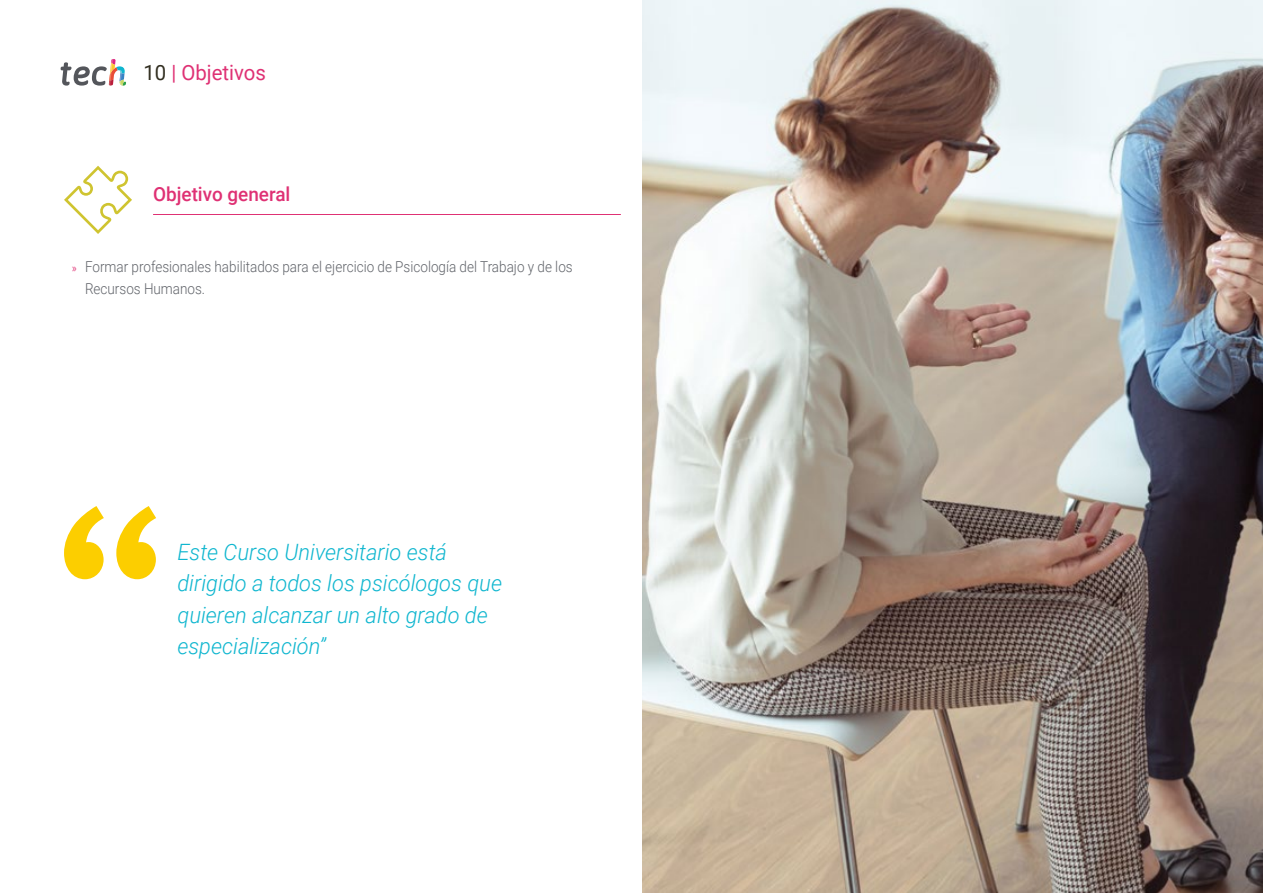
<style>
.page{position:relative;width:1263px;height:893px;background:#fff}
.page>*{position:absolute;margin:0;border:0;box-sizing:border-box;transform-origin:0 0}
.t1{font:italic 300 22.5px/31.5px "Roboto";color:#0fb6cf}
.t2{font:21px "Roboto";color:#df3174}
.t3{font:500 19.5px "Roboto";color:#df3174}
.t4{font:300 15px/21.8px "Roboto";color:#61646a;scale:.9 1}
.s1{color:#312e20}
.s2{font-family:"Myriad Pro";font-weight:400;font-size:12px;color:#df3174}
</style>
<div class="page">
<hr style="left:153px;top:214px;width:468px;height:1px;background:#df3174">
<svg style="left:64px;top:166px;width:68px;height:68px"></svg>
<img style="left:642px;top:0;width:621px;height:893px">
<svg style="left:64px;top:506px;width:92px;height:73px"></svg>
<svg style="left:61px;top:59px;width:65px;height:27px"></svg>
<p class="t2" style="left:144px;top:57px;width:124px"><span class="s1">10</span> | Objetivos</p>
<p class="t3" style="left:153px;top:180px;width:139px">Objetivo general</p>
<p class="t4" style="left:85px;top:255px;width:543px;text-indent:-13px"><span class="s2">»</span> Formar profesionales habilitados para el ejercicio de Psicología del Trabajo y de los<br>Recursos Humanos.</p>
<p class="t1" style="left:177px;top:535px;width:326px">Este Curso Universitario está dirigido a todos los psicólogos que quieren alcanzar un alto grado de especialización”</p>
</div>
